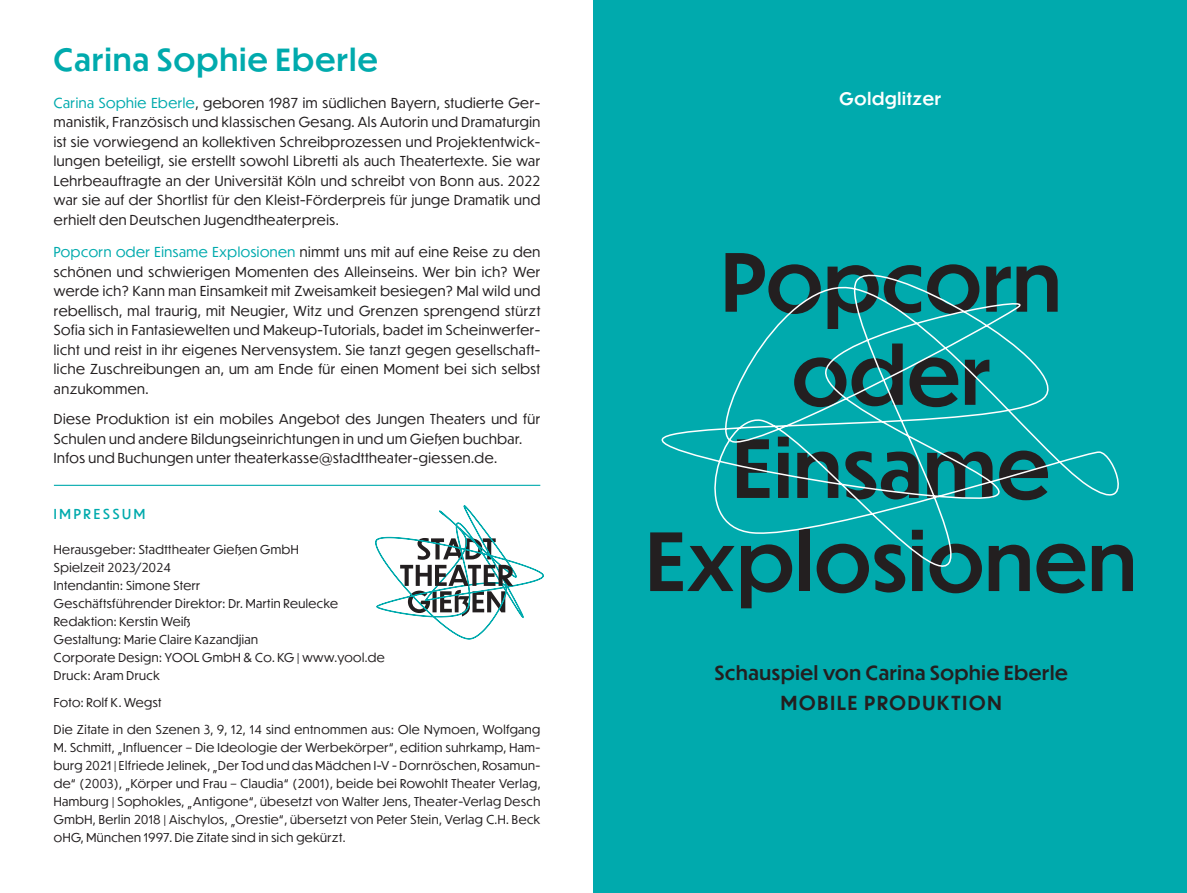
<style>
.page{position:relative;width:1187px;height:893px;background:#fff}
.page>*{position:absolute;margin:0;border:0;box-sizing:border-box;transform-origin:0 0}
.t1{font:500 78.6px/93.2px "Dunbar Tall";letter-spacing:.02em;color:#231f20;text-align:center}
.t2{font:500 30px "Dunbar Tall";letter-spacing:.05em;color:#00aaad}
.t3{font:500 19.05px/29.5px "Dunbar Tall";letter-spacing:.04em;color:#231f20;text-align:center}
.t4{font:500 16.95px "Dunbar Tall";letter-spacing:.05em;color:#fff}
.t5{font:13.5px/19.5px "Dunbar Tall";letter-spacing:.04em;color:#231f20;text-align:justify}
.t6{font:13.5px "Dunbar Tall";letter-spacing:.2em;color:#00aaad}
.t7{font:12px/18px "Dunbar Tall";letter-spacing:.04em;color:#231f20}
.s1{color:#00aaad}
</style>
<div class="page">
<div style="left:593px;top:0;width:593px;height:893px;background:#00aaad"></div>
<svg style="left:375px;top:505px;width:169px;height:134px"></svg>
<hr style="left:54px;top:485px;width:486px;height:1px;background:#00aaad">
<svg style="left:661px;top:274px;width:458px;height:293px"></svg>
<h2 class="t2" style="left:54px;top:38px;width:325px">Carina Sophie Eberle</h2>
<p class="t5" style="left:54px;top:93px;width:488px"><span class="s1">Carina Sophie Eberle</span>, geboren 1987 im südlichen Bayern, studierte Ger&shy;manistik, Französisch und klassischen Gesang. Als Autorin und Dramaturgin ist sie vorwiegend an kollektiven Schreibprozessen und Projektentwick&shy;lungen beteiligt, sie erstellt sowohl Libretti als auch Theatertexte. Sie war Lehrbeauftragte an der Universität Köln und schreibt von Bonn aus. 2022 war sie auf der Shortlist für den Kleist-Förderpreis für junge Dramatik und erhielt den Deutschen Jugendtheaterpreis.</p>
<p class="t5" style="left:54px;top:242px;width:488px"><span class="s1">Popcorn oder Einsame Explosionen</span> nimmt uns mit auf eine Reise zu den schönen und schwierigen Momenten des Alleinseins. Wer bin ich? Wer werde ich? Kann man Einsamkeit mit Zweisamkeit besiegen? Mal wild und rebellisch, mal traurig, mit Neugier, Witz und Grenzen sprengend stürzt Sofia sich in Fantasiewelten und Makeup-Tutorials, badet im Scheinwerfer&shy;licht und reist in ihr eigenes Nervensystem. Sie tanzt gegen gesellschaft&shy;liche Zuschreibungen an, um am Ende für einen Moment bei sich selbst anzukommen.</p>
<p class="t5" style="left:54px;top:409px;width:488px;text-align:left">Diese Produktion ist ein mobiles Angebot des Jungen Theaters und für<br>Schulen und andere Bildungseinrichtungen in und um Gießen buchbar.<br>Infos und Buchungen unter theaterkasse@stadttheater-giessen.de.</p>
<p class="t6" style="left:54px;top:504px;width:93px">IMPRESSUM</p>
<p class="t7" style="left:54px;top:540px;width:332px">Herausgeber: Stadttheater Gießen GmbH<br>Spielzeit 2023/2024<br>Intendantin: Simone Sterr<br>Geschäftsführender Direktor: Dr. Martin Reulecke Redaktion: Kerstin Weiß<br>Gestaltung: Marie Claire Kazandjian<br>Corporate Design: YOOL GmbH &amp; Co. KG | www.yool.de Druck: Aram Druck</p>
<p class="t7" style="left:54px;top:693px;width:109px">Foto: Rolf K. Wegst</p>
<p class="t7" style="left:54px;top:720px;width:488px;text-align:justify">Die Zitate in den Szenen 3, 9, 12, 14 sind entnommen aus: Ole Nymoen, Wolfgang M. Schmitt, „Influencer – Die Ideologie der Werbekörper“, edition suhrkamp, Ham&shy;burg 2021 | Elfriede Jelinek, „Der Tod und das Mädchen I-V - Dornröschen, Rosamun&shy;de“ (2003), „Körper und Frau – Claudia“ (2001), beide bei Rowohlt Theater Verlag, Hamburg | Sophokles, „Antigone“, übesetzt von Walter Jens, Theater-Verlag Desch GmbH, Berlin 2018 | Aischylos, „Orestie“, übersetzt von Peter Stein, Verlag C.H. Beck oHG, München 1997. Die Zitate sind in sich gekürzt.</p>
<p class="t4" style="left:839px;top:87px;width:103px">Goldglitzer</p>
<h1 class="t1" style="left:646px;top:233px;width:491px">Popcorn oder<br>Einsame<br>Explosionen</h1>
<h3 class="t3" style="left:714px;top:658px;width:354px">Schauspiel von Carina Sophie Eberle<br>MOBILE PRODUKTION</h3>
</div>
